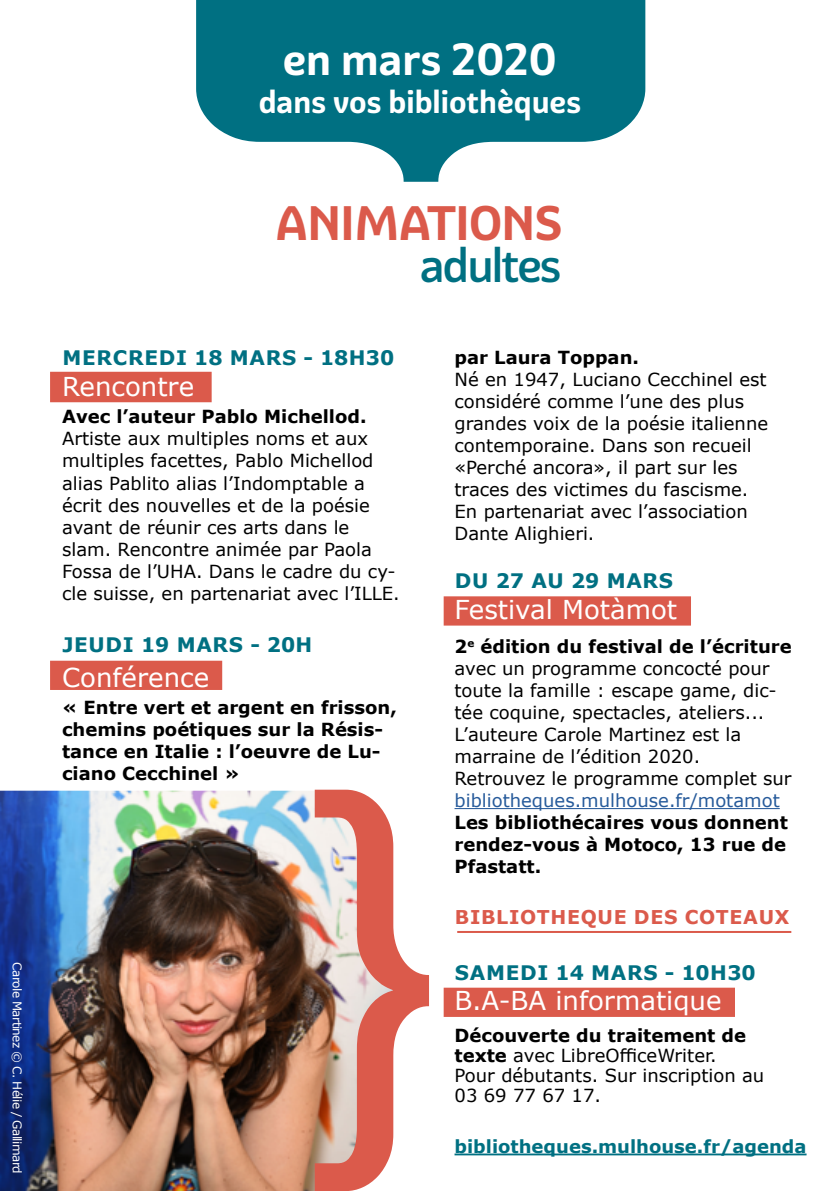
<style>
.page{position:relative;width:840px;height:1191px;background:#fff}
.page>*{position:absolute;margin:0;border:0;box-sizing:border-box;transform-origin:0 0}
.t1{font:700 47px "Graviola";letter-spacing:-.015em;color:#db5a4b}
.t2{font:500 47px "Graviola";letter-spacing:-.05em;color:#007082}
.t3{font:700 43.6px "Graviola";color:#fff}
.t4{font:700 31.2px "Graviola";color:#fff}
.t5{font:26px "Verdana";color:#fff}
.t6{font:700 20px "Verdana";letter-spacing:.035em;color:#007082}
.t7{font:700 19px "Verdana";letter-spacing:.035em;color:#db5a4b}
.t8{font:18px/22px "Verdana";color:#000}
.t9{font:700 18px/22px "Verdana";color:#000}
.t10{font:18px "Verdana";color:#275b9b}
.t11{font:700 18px "Verdana";color:#007082}
.t12{font:12px "Verdana";letter-spacing:-.05em;color:#fff}
.s1{font-weight:700}
</style>
<div class="page">
<div style="left:443px;top:987px;width:291px;height:30px;background:#db5a4b;border:2px solid #db5a4b"></div>
<div style="left:50px;top:660px;width:172px;height:30px;background:#db5a4b;border:2px solid #db5a4b"></div>
<div style="left:443px;top:596px;width:247px;height:29px;background:#db5a4b;border:2px solid #db5a4b"></div>
<svg style="left:196px;top:0;width:450px;height:182px"></svg>
<svg style="left:210px;top:0;width:429px;height:158px;background:#177d8d"></svg>
<div style="left:50px;top:372px;width:161px;height:30px;background:#db5a4b"></div>
<hr style="left:454px;top:808px;width:325px;height:1px;background:#275b9b">
<img style="left:0;top:790px;width:313px;height:401px">
<svg style="left:313px;top:789px;width:116px;height:402px"></svg>
<hr style="left:454px;top:1153px;width:352px;height:2px;background:#007082">
<hr style="left:457px;top:931px;width:333px;height:2px;background:#db5a4b">
<p class="t12" style="left:25px;top:962px;width:213px;rotate:90deg">Carole Martinez © C. Hélie / Gallimard</p>
<h2 class="t3" style="left:282px;top:32px;width:276px">en mars 2020</h2>
<h3 class="t4" style="left:258px;top:82px;width:324px">dans vos bibliothèques</h3>
<h1 class="t1" style="left:275px;top:194px;width:289px">ANIMATIONS</h1>
<h1 class="t2" style="left:419px;top:236px;width:143px">adultes</h1>
<p class="t6" style="left:62px;top:344px;width:333px">MERCREDI 18 MARS - 18H30</p>
<h3 class="t5" style="left:62px;top:368px;width:134px">Rencontre</h3>
<p class="t9" style="left:62px;top:405px;width:306px">Avec l’auteur Pablo Michellod.</p>
<p class="t8" style="left:62px;top:428px;width:339px">Artiste aux multiples noms et aux multiples facettes, Pablo Michellod alias Pablito alias l’Indomptable a écrit des nouvelles et de la poésie avant de réunir ces arts dans le slam. Rencontre animée par Paola Fossa de l’UHA. Dans le cadre du cy&shy;cle suisse, en partenariat avec l’ILLE.</p>
<p class="t6" style="left:62px;top:630px;width:251px">JEUDI 19 MARS - 20H</p>
<h3 class="t5" style="left:62px;top:659px;width:149px">Conférence</h3>
<p class="t9" style="left:62px;top:696px;width:336px">« Entre vert et argent en frisson, chemins poétiques sur la Résis&shy;tance en Italie : l’oeuvre de Lu&shy;ciano Cecchinel »</p>
<p class="t9" style="left:454px;top:346px;width:186px">par Laura Toppan.</p>
<p class="t8" style="left:454px;top:368px;width:315px">Né en 1947, Luciano Cecchinel est considéré comme l’une des plus grandes voix de la poésie italienne contemporaine. Dans son recueil «Perché ancora», il part sur les traces des victimes du fascisme.<br>En partenariat avec l’association<br>Dante Alighieri.</p>
<p class="t6" style="left:454px;top:567px;width:220px">DU 27 AU 29 MARS</p>
<h3 class="t5" style="left:454px;top:591px;width:224px">Festival Motàmot</h3>
<p class="t8" style="left:454px;top:635px;width:338px"><span class="s1">2</span><sup>e</sup> <span class="s1">édition du festival de l’écriture </span>avec un programme concocté pour toute la famille : escape game, dic&shy;tée coquine, spectacles, ateliers...<br>L’auteure Carole Martinez est la marraine de l’édition 2020.<br>Retrouvez le programme complet sur</p>
<p class="t10" style="left:454px;top:788px;width:326px">bibliotheques.mulhouse.fr/motamot</p>
<p class="t9" style="left:454px;top:811px;width:334px;text-align:justify">Les bibliothécaires vous donnent rendez-vous à Motoco, 13 rue de Pfastatt.</p>
<p class="t7" style="left:454px;top:903px;width:336px">BIBLIOTHEQUE DES COTEAUX</p>
<p class="t6" style="left:454px;top:958px;width:302px">SAMEDI 14 MARS - 10H30</p>
<h3 class="t5" style="left:454px;top:983px;width:268px">B.A-BA informatique</h3>
<p class="t8" style="left:454px;top:1025px;width:311px;line-height:20px"><span class="s1">Découverte du traitement de texte</span> avec LibreOfficeWriter.<br>Pour débutants. Sur inscription au<br>03 69 77 67 17.</p>
<p class="t11" style="left:454px;top:1134px;width:353px">bibliotheques.mulhouse.fr/agenda</p>
</div>
